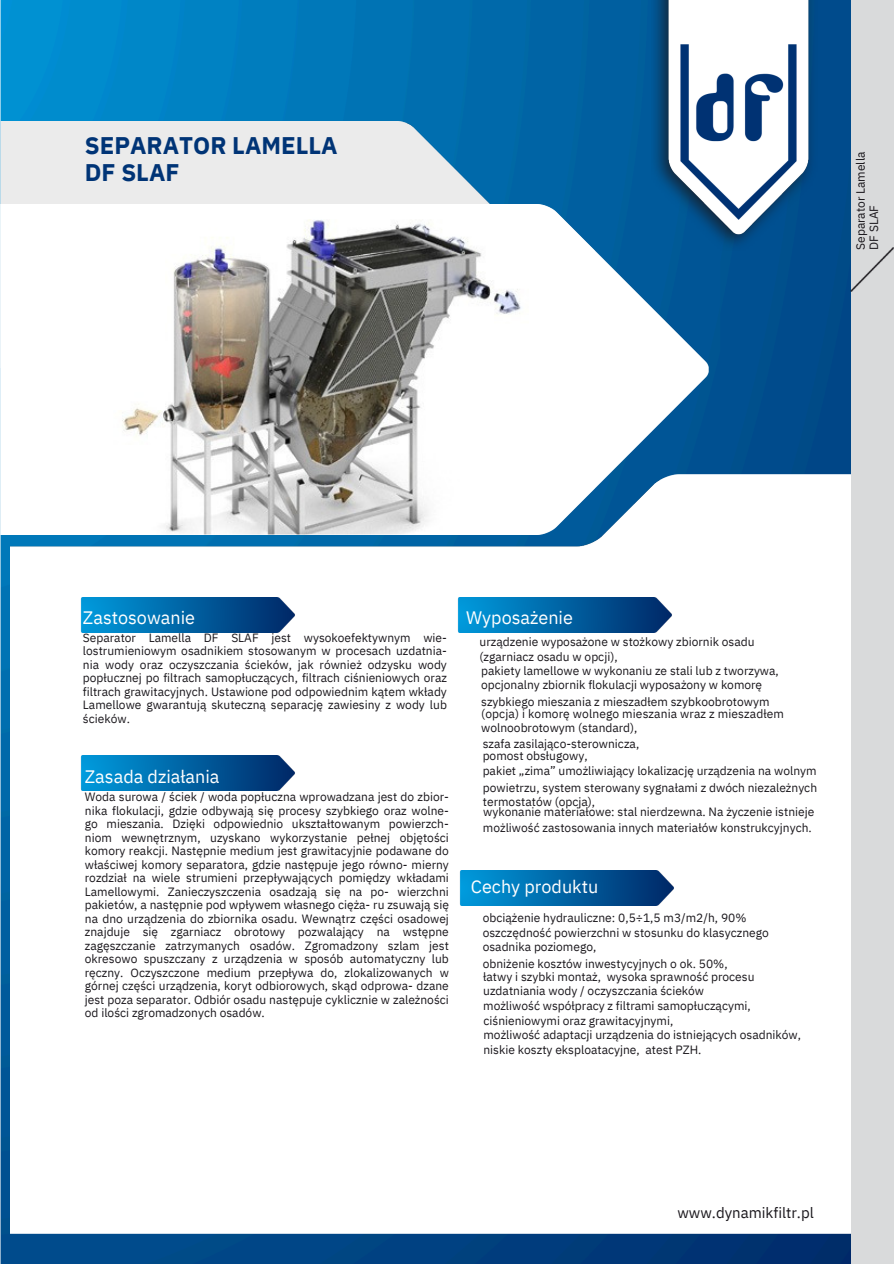
<style>
.page{position:relative;width:894px;height:1264px;background:#fff}
.page>*{position:absolute;margin:0;border:0;box-sizing:border-box;transform-origin:0 0}
.t1{font:700 24px/27px "IBM Plex Sans";color:#003476}
.t2{font:18px "IBM Plex Sans";color:#fff}
.t3{font:15px "IBM Plex Sans";color:#1a171c}
.t4{font:12px/13.5px "IBM Plex Sans";color:#1a171c}
</style>
<div class="page">
<img style="left:0;top:0;width:850px;height:1263px">
<img style="left:651px;top:0;width:165px;height:251px">
<img style="left:661px;top:0;width:154px;height:241px">
<img style="left:10px;top:474px;width:840px;height:759px">
<img style="left:0;top:121px;width:561px;height:83px">
<div style="left:850px;top:0;width:43px;height:1263px;background:#d9dadb"></div>
<img style="left:0;top:204px;width:708px;height:330px">
<img style="left:44px;top:204px;width:550px;height:330px">
<img style="left:81px;top:597px;width:214px;height:35px">
<img style="left:81px;top:756px;width:214px;height:34px">
<img style="left:457px;top:597px;width:215px;height:35px">
<img style="left:459px;top:870px;width:215px;height:35px">
<img style="left:850px;top:248px;width:43px;height:44px">
<p class="t1" style="left:85px;top:132px;width:254px">SEPARATOR LAMELLA<br>DF SLAF</p>
<p class="t4" style="left:853px;top:250px;width:100px;rotate:-90deg">Separator Lamella<br>DF SLAF</p>
<p class="t2" style="left:83px;top:605px;width:114px">Zastosowanie</p>
<p class="t4" style="left:83px;top:630px;width:365px;text-align:justify">Separator Lamella DF SLAF jest wysokoefektywnym wie&shy;lostrumieniowym osadnikiem stosowanym w procesach uzdatnia&shy;nia wody oraz oczyszczania ścieków, jak również odzysku wody popłucznej po filtrach samopłuczących, filtrach ciśnieniowych oraz filtrach grawitacyjnych. Ustawione pod odpowiednim kątem wkłady Lamellowe gwarantują skuteczną separację zawiesiny z wody lub ścieków.</p>
<h1 class="t2" style="left:85px;top:764px;width:136px">Zasada działania</h1>
<p class="t4" style="left:85px;top:790px;width:365px;text-align:justify">Woda surowa / ściek / woda popłuczna wprowadzana jest do zbior&shy;nika flokulacji, gdzie odbywają się procesy szybkiego oraz wolne&shy;go mieszania. Dzięki odpowiednio ukształtowanym powierzch&shy;niom wewnętrznym, uzyskano wykorzystanie pełnej objętości komory reakcji. Następnie medium jest grawitacyjnie podawane do właściwej komory separatora, gdzie następuje jego równo- mierny rozdział na wiele strumieni przepływających pomiędzy wkładami Lamellowymi. Zanieczyszczenia osadzają się na po- wierzchni pakietów, a następnie pod wpływem własnego cięża- ru zsuwają się na dno urządzenia do zbiornika osadu. Wewnątrz części osadowej znajduje się zgarniacz obrotowy pozwalający na wstępne zagęszczanie zatrzymanych osadów. Zgromadzony szlam jest okresowo spuszczany z urządzenia w sposób automatyczny lub ręczny. Oczyszczone medium przepływa do, zlokalizowanych w górnej części urządzenia, koryt odbiorowych, skąd odprowa- dzane jest poza separator. Odbiór osadu następuje cyklicznie w zależności od ilości zgromadzonych osadów.</p>
<p class="t2" style="left:466px;top:605px;width:108px">Wyposażenie</p>
<p class="t4" style="left:479px;top:634px;width:276px;line-height:14.7px">urządzenie wyposażone w stożkowy zbiornik osadu (zgarniacz osadu w opcji),</p>
<p class="t4" style="left:481px;top:664px;width:299px">pakiety lamellowe w wykonaniu ze stali lub z tworzywa,</p>
<p class="t4" style="left:481px;top:677px;width:282px">opcjonalny zbiornik flokulacji wyposażony w komorę</p>
<p class="t4" style="left:481px;top:694px;width:290px">szybkiego mieszania z mieszadłem szybkoobrotowym</p>
<p class="t4" style="left:481px;top:707px;width:304px">(opcja) i komorę wolnego mieszania wraz z mieszadłem</p>
<p class="t4" style="left:481px;top:720px;width:158px">wolnoobrotowym (standard),</p>
<p class="t4" style="left:482px;top:736px;width:158px">szafa zasilająco-sterownicza,</p>
<p class="t4" style="left:482px;top:748px;width:106px">pomost obsługowy,</p>
<p class="t4" style="left:482px;top:763px;width:335px">pakiet „zima” umożliwiający lokalizację urządzenia na wolnym</p>
<p class="t4" style="left:483px;top:780px;width:335px">powietrzu, system sterowany sygnałami z dwóch niezależnych termostatów (opcja),</p>
<p class="t4" style="left:483px;top:804px;width:332px">wykonanie materiałowe: stal nierdzewna. Na życzenie istnieje</p>
<p class="t4" style="left:483px;top:820px;width:330px">możliwość zastosowania innych materiałów konstrukcyjnych.</p>
<p class="t2" style="left:470px;top:875px;width:129px">Cechy produktu</p>
<p class="t4" style="left:482px;top:910px;width:287px;line-height:14.7px">obciążenie hydrauliczne: 0,5÷1,5 m3/m2/h, 90% oszczędność powierzchni w stosunku do klasycznego osadnika poziomego,</p>
<p class="t4" style="left:482px;top:957px;width:246px">obniżenie kosztów inwestycyjnych o ok. 50%,</p>
<p class="t4" style="left:483px;top:969px;width:273px;line-height:14px;text-indent:123px">wysoka sprawność procesu uzdatniania wody / oczyszczania ścieków</p>
<p class="t4" style="left:483px;top:998px;width:269px">możliwość współpracy z filtrami samopłuczącymi,</p>
<p class="t4" style="left:483px;top:1013px;width:191px">ciśnieniowymi oraz grawitacyjnymi,</p>
<h2 class="t4" style="left:483px;top:1027px;width:319px;line-height:14.7px">możliwość adaptacji urządzenia do istniejących osadników, niskie koszty eksploatacyjne,</h2>
<p class="t4" style="left:483px;top:969px;width:119px">łatwy i szybki montaż,</p>
<p class="t4" style="left:645px;top:1042px;width:58px">atest PZH.</p>
<p class="t3" style="left:677px;top:1202px;width:138px">www.dynamikfiltr.pl</p>
</div>
